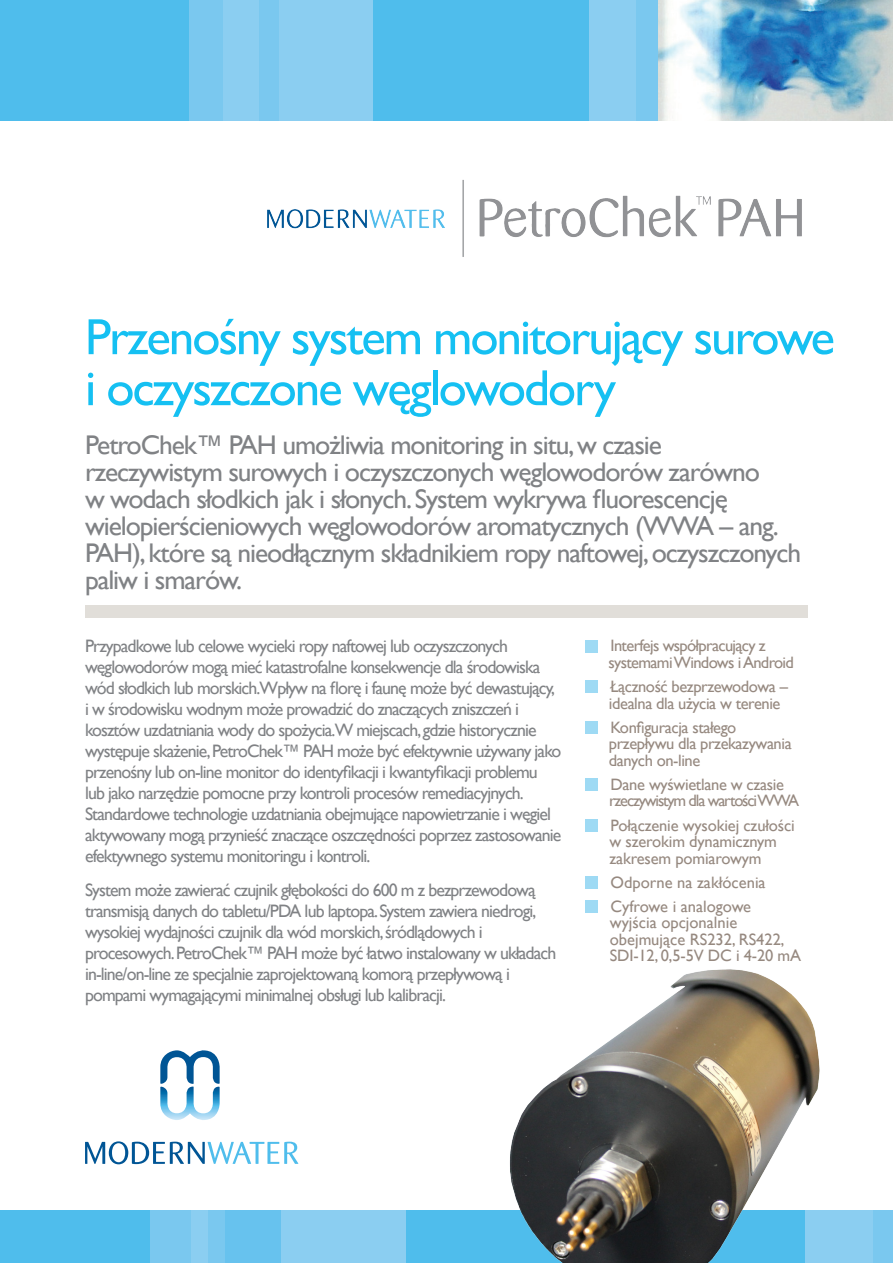
<style>
.page{position:relative;width:893px;height:1263px;background:#fff}
.page>*{position:absolute;margin:0;border:0;box-sizing:border-box;transform-origin:0 0}
.t1{font:51px/51px "Gill Sans";letter-spacing:-.04em;color:#15c0f2}
.t2{font:27px/27px "Gill Sans";letter-spacing:-.04em;color:#808285}
.t3{font:18px/21px "Gill Sans";letter-spacing:-.05em;color:#808285}
.t4{font:16.5px/16.5px "Gill Sans";letter-spacing:-.025em;color:#968980}
.t5{font:16.5px/16.5px "Gill Sans";color:#968980}
.t6{font:16.5px/16.5px "Gill Sans";letter-spacing:-.07em;color:#968980}
</style>
<div class="page">
<div style="left:0;top:0;width:192px;height:120px;background:#4fbdec"></div>
<div style="left:189px;top:0;width:34px;height:120px;background:#7ac8ef"></div>
<div style="left:223px;top:0;width:36px;height:120px;background:#8bcef1"></div>
<div style="left:259px;top:0;width:21px;height:120px;background:#7ac8ef"></div>
<div style="left:280px;top:0;width:94px;height:120px;background:#8bcef1"></div>
<div style="left:374px;top:0;width:215px;height:120px;background:#4fbdec"></div>
<div style="left:589px;top:0;width:47px;height:120px;background:#8bcef1"></div>
<div style="left:636px;top:0;width:23px;height:120px;background:#7ac8ef"></div>
<div style="left:191px;top:1210px;width:215px;height:53px;background:#8bcef1"></div>
<div style="left:0;top:1210px;width:173px;height:53px;background:#4fbdec"></div>
<div style="left:151px;top:1210px;width:40px;height:53px;background:#7ac8ef"></div>
<div style="left:208px;top:1210px;width:17px;height:53px;background:#7ac8ef"></div>
<div style="left:873px;top:1210px;width:20px;height:53px;background:#7ac8ef"></div>
<div style="left:225px;top:1210px;width:56px;height:53px;background:#67c2ee"></div>
<svg style="left:160px;top:1050px;width:60px;height:70px"></svg>
<svg style="left:85px;top:1141px;width:213px;height:23px"></svg>
<img style="left:658px;top:0;width:235px;height:120px">
<div style="left:85px;top:605px;width:723px;height:12px;background:#e1ded9"></div>
<img style="left:267px;top:180px;width:535px;height:77px">
<img style="left:406px;top:969px;width:467px;height:294px">
<div style="left:585px;top:640px;width:12px;height:12px;background:#9edaf4"></div>
<div style="left:585px;top:681px;width:12px;height:12px;background:#9edaf4"></div>
<div style="left:585px;top:721px;width:12px;height:13px;background:#9edaf4"></div>
<div style="left:585px;top:779px;width:12px;height:12px;background:#9edaf4"></div>
<div style="left:585px;top:819px;width:12px;height:12px;background:#9edaf4"></div>
<div style="left:585px;top:876px;width:12px;height:13px;background:#9edaf4"></div>
<div style="left:585px;top:901px;width:12px;height:12px;background:#9edaf4"></div>
<p class="t1" style="left:85px;top:312px;width:751px">Przenośny system monitorujący surowe i oczyszczone węglowodory</p>
<p class="t2" style="left:85px;top:432px;width:718px">PetroChek™ PAH umożliwia monitoring in situ, w czasie rzeczywistym surowych i oczyszczonych węglowodorów zarówno<br>w wodach słodkich jak i słonych. System wykrywa fluorescencję wielopierścieniowych węglowodorów aromatycznych (WWA – ang.<br>PAH), które są nieodłącznym składnikiem ropy naftowej, oczyszczonych paliw i smarów.</p>
<p class="t3" style="left:85px;top:636px;width:478px">Przypadkowe lub celowe wycieki ropy naftowej lub oczyszczonych węglowodorów mogą mieć katastrofalne konsekwencje dla środowiska wód słodkich lub morskich.Wpływ na florę i faunę może być dewastujący, i w środowisku wodnym może prowadzić do znaczących zniszczeń i kosztów uzdatniania wody do spożycia.W miejscach, gdzie historycznie występuje skażenie, PetroChek™ PAH może być efektywnie używany jako przenośny lub on-line monitor do identyfikacji i kwantyfikacji problemu lub jako narzędzie pomocne przy kontroli procesów remediacyjnych.<br>Standardowe technologie uzdatniania obejmujące napowietrzanie i węgiel aktywowany mogą przynieść znaczące oszczędności poprzez zastosowanie efektywnego systemu monitoringu i kontroli.</p>
<p class="t3" style="left:85px;top:880px;width:473px">System może zawierać czujnik głębokości do 600 m z bezprzewodową transmisją danych do tabletu/PDA lub laptopa. System zawiera niedrogi, wysokiej wydajności czujnik dla wód morskich, śródlądowych i procesowych. PetroChek™ PAH może być łatwo instalowany w układach in-line/on-line ze specjalnie zaprojektowaną komorą przepływową i pompami wymagającymi minimalnej obsługi lub kalibracji.</p>
<p class="t4" style="left:608px;top:638px;width:187px">Interfejs współpracujący z systemami Windows i Android</p>
<p class="t4" style="left:609px;top:678px;width:180px">Łączność bezprzewodowa – idealna dla użycia w terenie</p>
<p class="t4" style="left:609px;top:719px;width:184px">Konfiguracja stałego przepływu dla przekazywania danych on-line</p>
<p class="t6" style="left:609px;top:776px;width:191px">Dane wyświetlane w czasie rzeczywistym dla wartości WWA</p>
<p class="t4" style="left:609px;top:817px;width:187px">Połączenie wysokiej czułości w szerokim dynamicznym zakresem pomiarowym</p>
<p class="t5" style="left:611px;top:874px;width:157px">Odporne na zakłócenia</p>
<p class="t5" style="left:610px;top:898px;width:193px">Cyfrowe i analogowe wyjścia opcjonalnie obejmujące RS232, RS422,<br>SDI-12, 0,5-5V DC i 4-20 mA</p>
</div>
